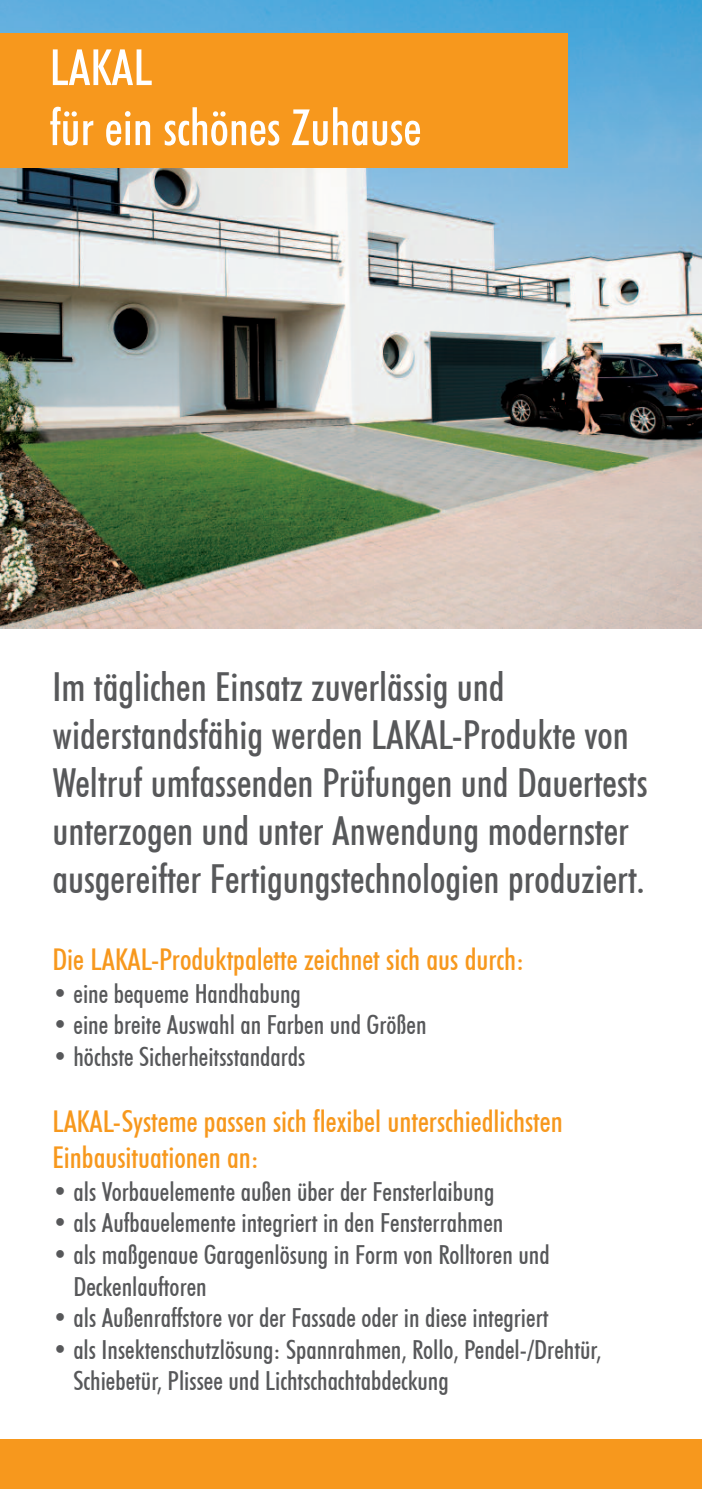
<style>
.page{position:relative;width:702px;height:1489px;background:#fff}
.page>*{position:absolute;margin:0;border:0;box-sizing:border-box;transform-origin:0 0}
.t1{font:500 condensed 50px/60px "Futura BT";color:#fff}
.t2{font:500 condensed 40px/48px "Futura BT";color:#57585a}
.t3{font:500 condensed 30px/36px "Futura BT";color:#f7981d}
.t4{font:500 condensed 26.25px/31.5px "Futura BT";color:#57585a}
</style>
<div class="page">
<img style="left:0;top:0;width:702px;height:628px">
<div style="left:0;top:1439px;width:702px;height:49px;background:#f7981d"></div>
<div style="left:0;top:33px;width:567px;height:135px;background:#f7981d"></div>
<h1 class="t1" style="left:50px;top:37px;width:373px">LAKAL<br>für ein schönes zuhause</h1>
<h2 class="t2" style="left:52px;top:662px;width:596px">Im täglichen einsatz zuverlässig und widerstandsfähig werden LAKAL-Produkte von Weltruf umfassenden Prüfungen und Dauertests unterzogen und unter Anwendung modernster ausgereifter Fertigungstechnologien produziert.</h2>
<p class="t3" style="left:52px;top:940px;width:473px">Die LAKAL-Produktpalette zeichnet sich aus durch:</p>
<p class="t4" style="left:52px;top:977px;width:250px">• eine bequeme handhabung</p>
<p class="t4" style="left:52px;top:1009px;width:375px">• eine breite Auswahl an Farben und Größen</p>
<p class="t4" style="left:52px;top:1040px;width:254px">• höchste Sicherheitsstandards</p>
<p class="t3" style="left:52px;top:1102px;width:511px">LAKAL-Systeme passen sich flexibel unterschiedlichsten einbausituationen an:</p>
<p class="t4" style="left:52px;top:1175px;width:443px">• als Vorbauelemente außen über der Fensterlaibung</p>
<p class="t4" style="left:52px;top:1207px;width:452px">• als Aufbauelemente integriert in den Fensterrahmen</p>
<p class="t4" style="left:73px;top:1238px;width:478px;text-indent:-21px">• als maßgenaue Garagenlösung in Form von Rolltoren und<br>Deckenlauftoren</p>
<p class="t4" style="left:52px;top:1301px;width:497px">• als Außenraffstore vor der Fassade oder in diese integriert</p>
<p class="t4" style="left:73px;top:1333px;width:529px;text-indent:-21px">• als Insektenschutzlösung: Spannrahmen, Rollo, Pendel-/Drehtür,<br>Schiebetür, Plissee und Lichtschachtabdeckung</p>
</div>
